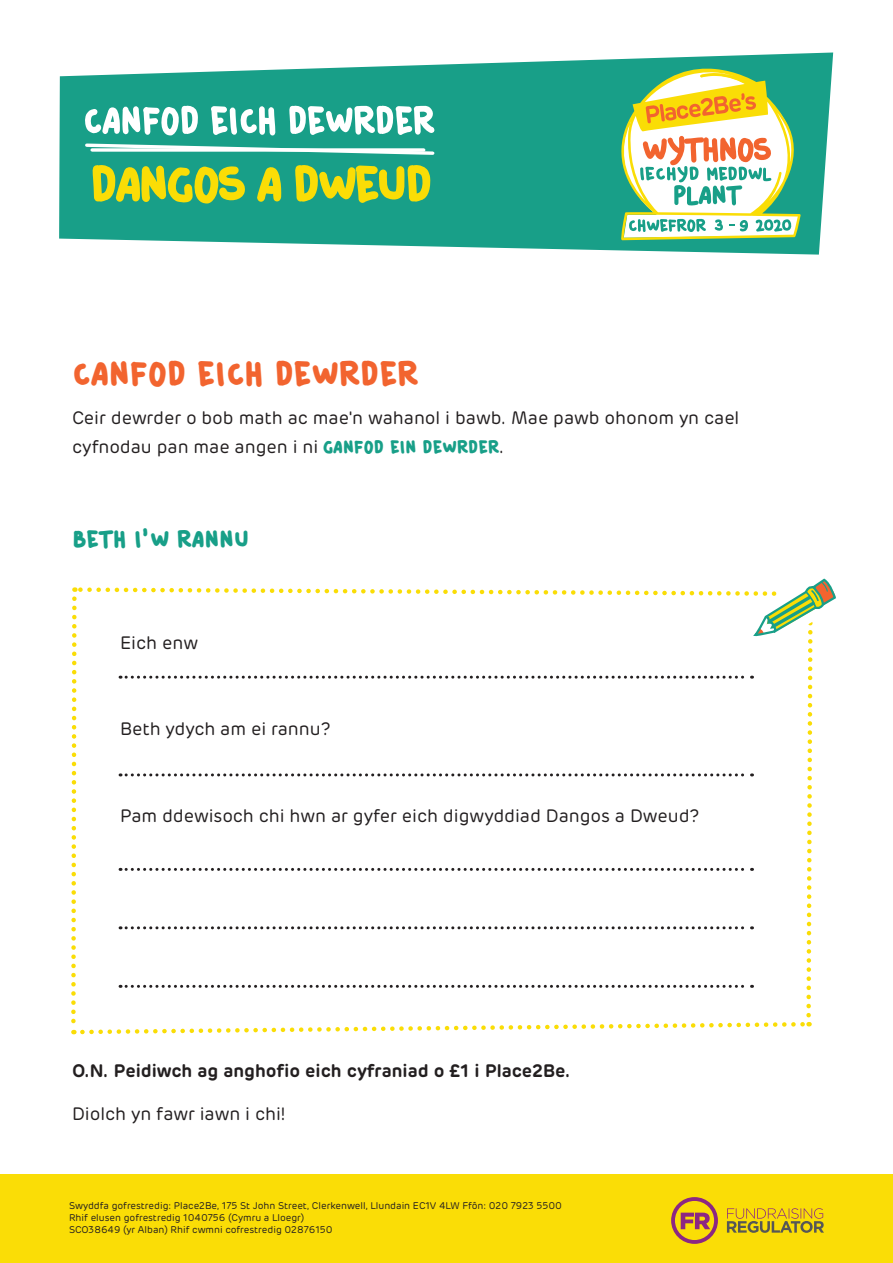
<style>
.page{position:relative;width:893px;height:1263px;background:#fff}
.page>*{position:absolute;margin:0;border:0;box-sizing:border-box;transform-origin:0 0}
.t1{font:66px "Catatan Perjalanan";letter-spacing:-.05em;color:#fadd06}
.t2{font:45px "Catatan Perjalanan";color:#f2642f}
.t3{font:31.5px "Catatan Perjalanan";color:#189f88}
.t4{font:18px/28.8px "Rubrik";color:#231f20}
.t5{font:600 18px "Rubrik";color:#231f20}
.t6{font:9.75px/11.7px "Rubrik";color:#231f20}
.s1{font-family:"Catatan Perjalanan";font-size:24px;color:#189f88}
</style>
<div class="page">
<svg style="left:59px;top:52px;width:774px;height:203px;fill:#189f88"></svg>
<svg style="left:71px;top:578px;width:765px;height:457px"></svg>
<div style="left:0;top:1175px;width:893px;height:88px;background:#fadd06"></div>
<svg style="left:671px;top:1197px;width:47px;height:47px"></svg>
<svg style="left:727px;top:1208px;width:97px;height:25px"></svg>
<svg style="left:616px;top:67px;width:185px;height:173px"></svg>
<svg style="left:83px;top:105px;width:353px;height:52px"></svg>
<h1 class="t1" style="left:90px;top:157px;width:346px">Dangos a Dweud</h1>
<h2 class="t2" style="left:72px;top:355px;width:348px">Canfod eich Dewrder</h2>
<p class="t4" style="left:72px;top:404px;width:669px">Ceir dewrder o bob math ac mae'n wahanol i bawb. Mae pawb ohonom yn cael cyfnodau pan mae angen i ni <span class="s1">Ganfod ein Dewrder</span>.</p>
<h3 class="t3" style="left:72px;top:526px;width:179px">Beth i'w rannu</h3>
<p class="t4" style="left:120px;top:628px;width:79px">Eich enw</p>
<p class="t4" style="left:120px;top:715px;width:212px">Beth ydych am ei rannu?</p>
<p class="t4" style="left:120px;top:801px;width:581px">Pam ddewisoch chi hwn ar gyfer eich digwyddiad Dangos a Dweud?</p>
<p class="t5" style="left:72px;top:1059px;width:500px">O.N. Peidiwch ag anghofio eich cyfraniad o £1 i Place2Be.</p>
<p class="t4" style="left:72px;top:1100px;width:214px">Diolch yn fawr iawn i chi!</p>
<p class="t6" style="left:69px;top:1200px;width:494px">Swyddfa gofrestredig: Place2Be, 175 St John Street, Clerkenwell, Llundain EC1V 4LW Ffôn: 020 7923 5500<br>Rhif elusen gofrestredig 1040756 (Cymru a Lloegr)<br>SCO38649 (yr Alban) Rhif cwmni cofrestredig 02876150</p>
</div>
